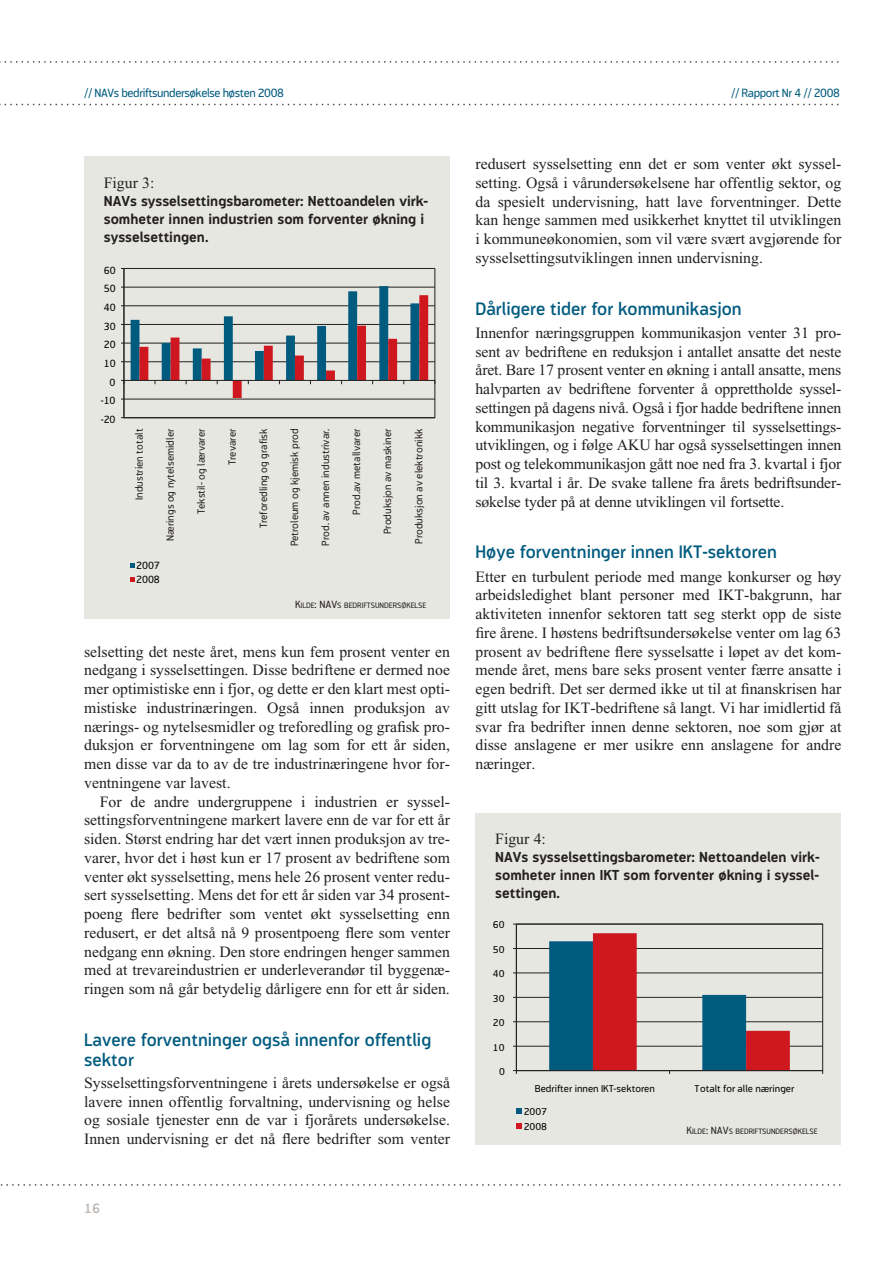
<style>
.page{position:relative;width:893px;height:1263px;background:#fff}
.page>*{position:absolute;margin:0;border:0;box-sizing:border-box;transform-origin:0 0}
.t1{font:600 18px/20.2px "Modus";color:#005b7f}
.t2{font:15.75px/18.8px "Times New Roman";color:#231f20;text-align:justify}
.t3{font:700 14.25px/18px "Modus";color:#231f20}
.t4{font:600 13.5px "Modus";color:#bcb6af}
.t5{font:12px "Modus";letter-spacing:-.035em;color:#005b7f}
.t6{font:10.5px "Modus";color:#231f20}
.t7{font:10.5px/14px "Modus";color:#000}
.t8{font:10.05px/15.1px "Modus";color:#000}
.t9{font:7.8px "Modus";color:#231f20}
.s1{font-size:10.5px}
</style>
<div class="page">
<svg style="left:0;top:1184px;width:841px;height:2px"></svg>
<svg style="left:0;top:104px;width:839px;height:1px"></svg>
<svg style="left:0;top:61px;width:839px;height:2px"></svg>
<div style="left:85px;top:157px;width:365px;height:462px;background:#e7e7e1"></div>
<hr style="left:124px;top:399px;width:311px;height:1px;background:#231f20">
<hr style="left:124px;top:362px;width:311px;height:1px;background:#231f20">
<hr style="left:124px;top:343px;width:311px;height:1px;background:#231f20">
<hr style="left:124px;top:324px;width:311px;height:1px;background:#231f20">
<hr style="left:124px;top:306px;width:311px;height:1px;background:#231f20">
<hr style="left:124px;top:287px;width:311px;height:1px;background:#231f20">
<div style="left:124px;top:268px;width:311px;height:150px;border:1px solid #231f20"></div>
<hr style="left:124px;top:268px;width:1px;height:150px;background:#231f20">
<hr style="left:124px;top:380px;width:311px;height:1px;background:#231f20">
<svg style="left:131px;top:286px;width:297px;height:112px"></svg>
<svg style="left:130px;top:563px;width:4px;height:4px"></svg>
<svg style="left:130px;top:577px;width:4px;height:4px"></svg>
<div style="left:477px;top:814px;width:359px;height:331px;background:#e7e7e1"></div>
<hr style="left:516px;top:1046px;width:306px;height:1px;background:#231f20">
<hr style="left:516px;top:1022px;width:306px;height:1px;background:#231f20">
<hr style="left:516px;top:997px;width:306px;height:1px;background:#231f20">
<hr style="left:516px;top:973px;width:306px;height:1px;background:#231f20">
<hr style="left:516px;top:948px;width:306px;height:1px;background:#231f20">
<div style="left:516px;top:924px;width:306px;height:147px;border:1px solid #231f20"></div>
<hr style="left:516px;top:924px;width:1px;height:147px;background:#231f20">
<hr style="left:516px;top:1070px;width:306px;height:1px;background:#231f20">
<svg style="left:549px;top:933px;width:240px;height:141px"></svg>
<svg style="left:516px;top:1108px;width:5px;height:5px"></svg>
<svg style="left:516px;top:1124px;width:5px;height:5px"></svg>
<p class="t5" style="left:84px;top:89px;width:201px">// NAVs bedriftsundersøkelse høsten 2008</p>
<p class="t5" style="left:731px;top:89px;width:110px">// Rapport Nr 4 // 2008</p>
<p class="t2" style="left:104px;top:175px;width:52px">Figur 3:</p>
<p class="t3" style="left:104px;top:193px;width:326px">NAVs sysselsettingsbarometer: Nettoandelen virk&shy;somheter innen industrien som forventer økning i sysselsettingen.</p>
<p class="t7" style="left:104px;top:264px;width:13px">60</p>
<p class="t7" style="left:104px;top:282px;width:13px">50</p>
<p class="t7" style="left:104px;top:301px;width:13px">40</p>
<p class="t7" style="left:104px;top:320px;width:13px">30</p>
<p class="t7" style="left:104px;top:338px;width:13px">20</p>
<p class="t7" style="left:104px;top:357px;width:13px">10</p>
<p class="t7" style="left:109px;top:376px;width:7px">0</p>
<p class="t7" style="left:101px;top:394px;width:16px">-10</p>
<p class="t7" style="left:101px;top:413px;width:16px">-20</p>
<p class="t6" style="left:135px;top:500px;width:73px;rotate:-90deg">Industrien totalt</p>
<p class="t6" style="left:166px;top:541px;width:114px;rotate:-90deg">Nærings og nytelsemidler</p>
<p class="t6" style="left:197px;top:514px;width:86px;rotate:-90deg">Tekstil- og lærvarer</p>
<p class="t6" style="left:228px;top:465px;width:37px;rotate:-90deg">Trevarer</p>
<p class="t6" style="left:259px;top:528px;width:101px;rotate:-90deg">Treforedling og grafisk</p>
<p class="t6" style="left:290px;top:546px;width:119px;rotate:-90deg">Petroleum og kjemisk prod</p>
<p class="t6" style="left:321px;top:546px;width:119px;rotate:-90deg">Prod. av annen industrivar.</p>
<p class="t6" style="left:352px;top:515px;width:87px;rotate:-90deg">Prod.av metallvarer</p>
<p class="t6" style="left:383px;top:534px;width:107px;rotate:-90deg">Produksjon av maskiner</p>
<p class="t6" style="left:414px;top:544px;width:117px;rotate:-90deg">Produksjon av elektronikk</p>
<p class="t7" style="left:136px;top:559px;width:25px">2007<br>2008</p>
<p class="t9" style="left:295px;top:602px;width:133px"><span class="s1">K</span>ILDE<span class="s1">: NAV</span>S BEDRIFTSUNDERSØKELSE</p>
<p class="t2" style="left:84px;top:644px;width:367px">selsetting det neste året, mens kun fem prosent venter en nedgang i sysselsettingen. Disse bedriftene er dermed noe mer optimistiske enn i fjor, og dette er den klart mest opti&shy;mistiske industrinæringen. Også innen produksjon av nærings- og nytelsesmidler og treforedling og grafisk pro&shy;duksjon er forventningene om lag som for ett år siden, men disse var da to av de tre industrinæringene hvor for&shy;ventningene var lavest.</p>
<p class="t2" style="left:84px;top:794px;width:367px;text-indent:16px">For de andre undergruppene i industrien er syssel - settingsforventningene markert lavere enn de var for ett år siden. Størst endring har det vært innen produksjon av tre&shy;varer, hvor det i høst kun er 17 prosent av bedriftene som venter økt sysselsetting, mens hele 26 prosent venter redu&shy;sert sysselsetting. Mens det for ett år siden var 34 prosent&shy;poeng flere bedrifter som ventet økt sysselsetting enn redusert, er det altså nå 9 prosentpoeng flere som venter nedgang enn økning. Den store endringen henger sammen med at trevareindustrien er underleverandør til byggenæ&shy;ringen som nå går betydelig dårligere enn for ett år siden.</p>
<p class="t1" style="left:84px;top:1031px;width:349px">Lavere forventninger også innenfor offentlig sektor</p>
<p class="t2" style="left:84px;top:1075px;width:367px">Sysselsettingsforventningene i årets undersøkelse er også lavere innen offentlig forvaltning, undervisning og helse og sosiale tjenester enn de var i fjorårets undersøkelse.<br>Innen undervisning er det nå flere bedrifter som venter</p>
<p class="t4" style="left:84px;top:1203px;width:17px">16</p>
<p class="t2" style="left:475px;top:156px;width:367px">redusert sysselsetting enn det er som venter økt syssel - setting. Også i vårundersøkelsene har offentlig sektor, og da spesielt undervisning, hatt lave forventninger. Dette kan henge sammen med usikkerhet knyttet til utviklingen i kommuneøkonomien, som vil være svært avgjørende for sysselsettingsutviklingen innen undervisning.</p>
<p class="t1" style="left:475px;top:300px;width:268px">Dårligere tider for kommunikasjon</p>
<p class="t2" style="left:475px;top:325px;width:367px">Innenfor næringsgruppen kommunikasjon venter 31 pro&shy;sent av bedriftene en reduksjon i antallet ansatte det neste året. Bare 17 prosent venter en økning i antall ansatte, mens halvparten av bedriftene forventer å opprettholde syssel - settingen på dagens nivå. Også i fjor hadde bedriftene innen kommunikasjon negative forventninger til sysselsettings - utviklingen, og i følge AKU har også sysselsettingen innen post og telekommunikasjon gått noe ned fra 3. kvartal i fjor til 3. kvartal i år. De svake tallene fra årets bedriftsunder - søkelse tyder på at denne utviklingen vil fortsette.</p>
<p class="t1" style="left:475px;top:543px;width:303px">Høye forventninger innen IKT-sektoren</p>
<p class="t2" style="left:475px;top:569px;width:367px">Etter en turbulent periode med mange konkurser og høy arbeidsledighet blant personer med IKT-bakgrunn, har aktiviteten innenfor sektoren tatt seg sterkt opp de siste fire årene. I høstens bedriftsundersøkelse venter om lag 63 prosent av bedriftene flere sysselsatte i løpet av det kom&shy;mende året, mens bare seks prosent venter færre ansatte i egen bedrift. Det ser dermed ikke ut til at finanskrisen har gitt utslag for IKT-bedriftene så langt. Vi har imidlertid få svar fra bedrifter innen denne sektoren, noe som gjør at disse anslagene er mer usikre enn anslagene for andre næringer.</p>
<p class="t2" style="left:495px;top:831px;width:52px">Figur 4:</p>
<p class="t3" style="left:495px;top:849px;width:326px;text-align:justify">NAVs sysselsettingsbarometer: Nettoandelen virk&shy;somheter innen IKT som forventer økning i syssel&shy;settingen.</p>
<p class="t8" style="left:493px;top:918px;width:13px">60</p>
<p class="t8" style="left:493px;top:943px;width:13px">50</p>
<p class="t8" style="left:493px;top:967px;width:13px">40</p>
<p class="t8" style="left:493px;top:991px;width:13px">30</p>
<p class="t8" style="left:493px;top:1016px;width:13px">20</p>
<p class="t8" style="left:493px;top:1040px;width:13px">10</p>
<p class="t8" style="left:499px;top:1065px;width:7px">0</p>
<p class="t8" style="left:534px;top:1082px;width:122px">Bedrifter innen IKT-sektoren</p>
<p class="t8" style="left:694px;top:1082px;width:101px">Totalt for alle næringer</p>
<p class="t8" style="left:523px;top:1105px;width:25px">2007<br>2008</p>
<p class="t9" style="left:686px;top:1128px;width:133px"><span class="s1">K</span>ILDE<span class="s1">: NAV</span>S BEDRIFTSUNDERSØKELSE</p>
</div>
